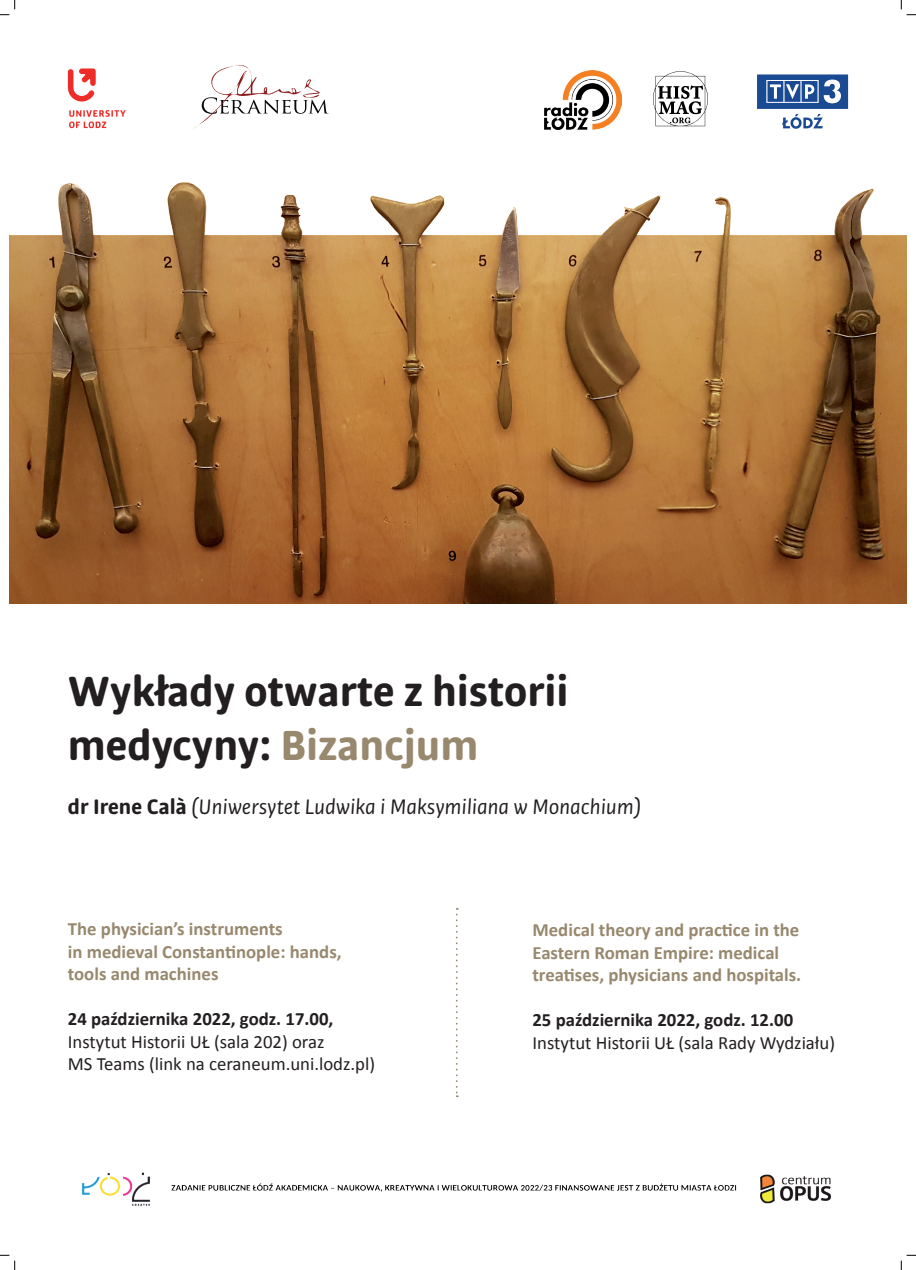
<style>
.page{position:relative;width:916px;height:1270px;background:#fff}
.page>*{position:absolute;margin:0;border:0;box-sizing:border-box;transform-origin:0 0}
.t1{font:700 45px/54px "Bulo Rounded";color:#231f20}
.t2{font:italic 22.5px "Bulo Rounded";color:#231f20}
.t3{font:700 18.75px/22.5px "Calibri";color:#98886e}
.t4{font:18.75px/22.5px "Calibri";color:#231f20}
.t5{font:700 18.75px "Calibri";color:#231f20}
.s1{color:#98886e}
.s2{font-weight:700;font-style:normal}
</style>
<div class="page">
<img style="left:81px;top:1172px;width:750px;height:34px">
<img style="left:9px;top:65px;width:897px;height:539px">
<svg style="left:455px;top:908px;width:2px;height:189px"></svg>
<svg style="left:0;top:0;width:16px;height:16px"></svg>
<svg style="left:0;top:1254px;width:16px;height:16px"></svg>
<svg style="left:900px;top:0;width:15px;height:16px"></svg>
<svg style="left:900px;top:1254px;width:15px;height:16px"></svg>
<h1 class="t1" style="left:68px;top:664px;width:502px">Wykłady otwarte z historii medycyny: <span class="s1">Bizancjum</span></h1>
<p class="t2" style="left:68px;top:793px;width:574px"><span class="s2">dr Irene Calà</span> (Uniwersytet Ludwika i Maksymiliana w Monachium)</p>
<p class="t3" style="left:68px;top:917px;width:275px">The physician’s instruments<br>in medieval Constantinople: hands, tools and machines</p>
<p class="t5" style="left:68px;top:1006px;width:267px">24 października 2022, godz. 17.00,</p>
<p class="t4" style="left:68px;top:1030px;width:308px">Instytut Historii UŁ (sala 202) oraz<br>MS Teams (link na ceraneum.uni.lodz.pl)</p>
<p class="t3" style="left:532px;top:918px;width:270px">Medical theory and practice in the<br>Eastern Roman Empire: medical treatises, physicians and hospitals.</p>
<p class="t5" style="left:532px;top:1007px;width:262px">25 października 2022, godz. 12.00</p>
<p class="t4" style="left:532px;top:1031px;width:304px">Instytut Historii UŁ (sala Rady Wydziału)</p>
</div>
